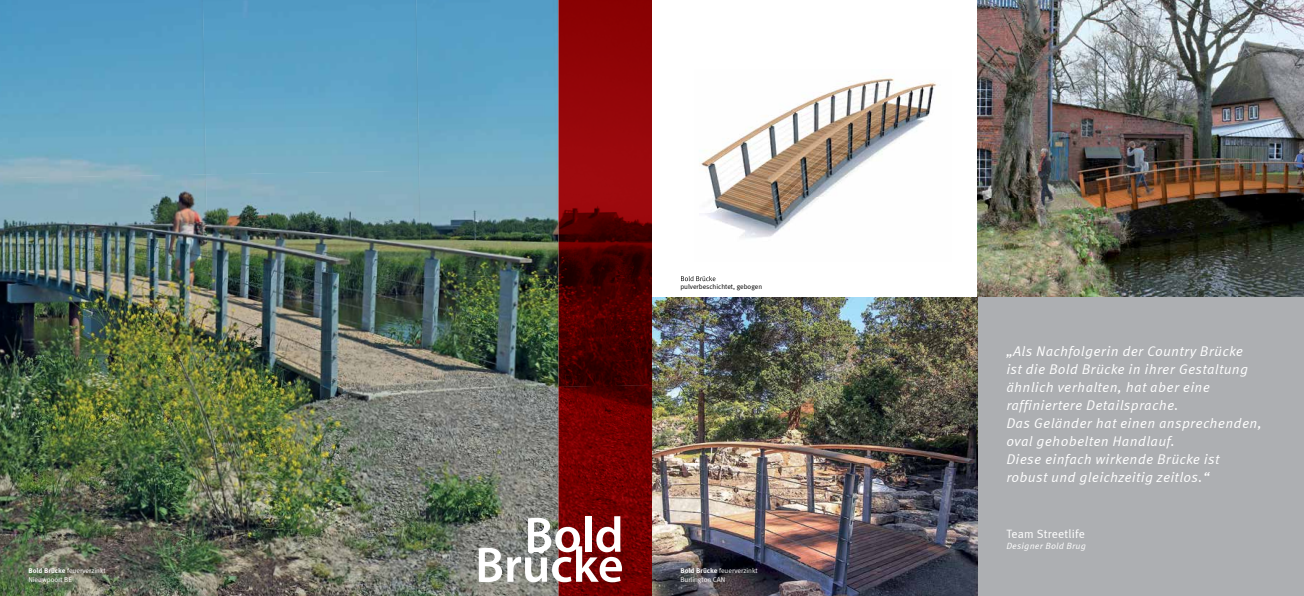
<style>
.page{position:relative;width:1304px;height:596px;background:#fff}
.page>*{position:absolute;margin:0;border:0;box-sizing:border-box;transform-origin:0 0}
.t1{font:600 50px "Myriad Pro";color:#fff}
.t2{font:italic 14px/18px "Meta Correspondence";letter-spacing:.02em;color:#fff}
.t3{font:12px "Meta Correspondence";letter-spacing:.02em;color:#fff}
.t4{font:italic 9px "Meta Correspondence";letter-spacing:.02em;color:#fff}
.t5{font:7px/8.4px "Meta Correspondence";color:#fff}
.t6{font:7px "Meta Correspondence";letter-spacing:-.005em;color:#000}
.s1{font-weight:700}
</style>
<div class="page">
<img style="left:0;top:0;width:203px;height:174px">
<img style="left:203px;top:0;width:213px;height:174px">
<img style="left:416px;top:0;width:142px;height:275px">
<img style="left:0;top:174px;width:206px;height:178px">
<img style="left:206px;top:170px;width:217px;height:182px">
<img style="left:421px;top:275px;width:137px;height:285px">
<img style="left:0;top:352px;width:209px;height:174px">
<img style="left:209px;top:348px;width:217px;height:178px">
<img style="left:0;top:526px;width:427px;height:69px">
<img style="left:426px;top:560px;width:132px;height:35px">
<img style="left:978px;top:0;width:326px;height:298px">
<img style="left:652px;top:298px;width:326px;height:297px">
<img style="left:699px;top:77px;width:238px;height:161px">
<div style="left:978px;top:298px;width:326px;height:297px;background:#adafb2"></div>
<img style="left:558px;top:0;width:94px;height:384px">
<img style="left:558px;top:384px;width:94px;height:211px">
<svg style="left:681px;top:276px;width:35px;height:5px"></svg>
<p class="t5" style="left:28px;top:566px;width:79px"><span class="s1">Bold Brücke</span> feuerverzinkt<br>Nieuwpoort BE</p>
<p class="t6" style="left:680px;top:283px;width:83px">pulverbeschichtet, gebogen</p>
<h1 class="t1" style="left:524px;top:503px;width:101px">Bold</h1>
<h1 class="t1" style="left:475px;top:533px;width:150px">Brücke</h1>
<p class="t5" style="left:680px;top:566px;width:79px"><span class="s1">Bold Brücke</span> feuerverzinkt<br>Burlington CAN</p>
<p class="t2" style="left:1006px;top:341px;width:257px">„Als Nachfolgerin der Country Brücke ist die Bold Brücke in ihrer Gestaltung ähnlich verhalten, hat aber eine raffiniertere Detailsprache.<br>Das Geländer hat einen ansprechenden, oval gehobelten Handlauf.<br>Diese einfach wirkende Brücke ist robust und gleichzeitig zeitlos.“</p>
<p class="t3" style="left:1006px;top:526px;width:80px">Team Streetlife</p>
<p class="t4" style="left:1006px;top:540px;width:81px">Designer Bold Brug</p>
</div>
